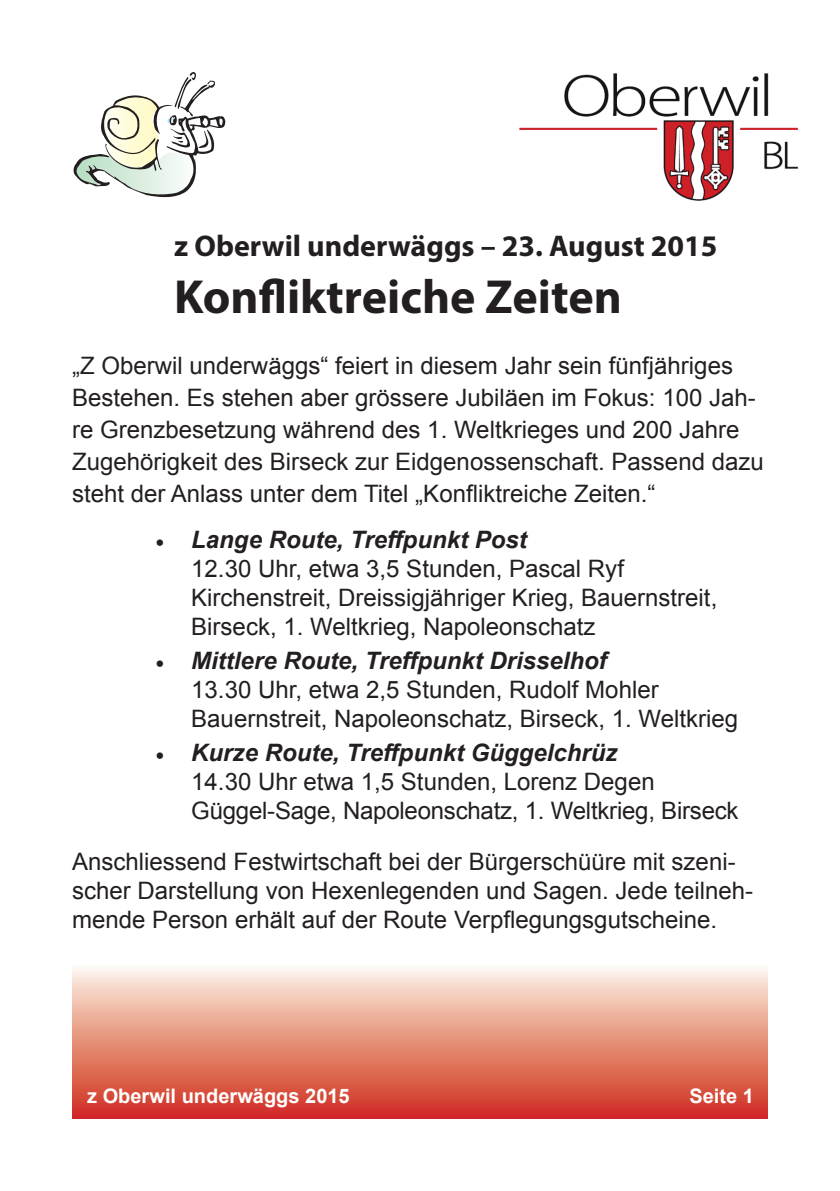
<style>
.page{position:relative;width:840px;height:1191px;background:#fff}
.page>*{position:absolute;margin:0;border:0;box-sizing:border-box;transform-origin:0 0}
.t1{font:700 48px "Myriad Pro";color:#231f20}
.t2{font:700 30px "Myriad Pro";color:#231f20}
.t3{font:24px/28.8px "Arial";color:#231f20}
.t4{font:700 20px "Arial";color:#fff}
.s1{font-family:"Minion Pro";font-weight:700;font-style:italic}
.s2{font-weight:700;font-style:italic}
</style>
<div class="page">
<svg style="left:72px;top:968px;width:695px;height:151px;background:#e58e7c"></svg>
<svg style="left:74px;top:72px;width:151px;height:126px"></svg>
<img style="left:519px;top:73px;width:280px;height:128px">
<p class="t2" style="left:174px;top:226px;width:544px">z Oberwil underwäggs – 23. August 2015</p>
<h1 class="t1" style="left:174px;top:266px;width:449px">Konfliktreiche Zeiten</h1>
<p class="t3" style="left:72px;top:350px;width:692px;line-height:32px">„Z Oberwil underwäggs“ feiert in diesem Jahr sein fünfjähriges Bestehen. Es stehen aber grössere Jubiläen im Fokus: 100 Jah&shy;re Grenzbesetzung während des 1. Weltkrieges und 200 Jahre Zugehörigkeit des Birseck zur Eidgenossenschaft. Passend dazu steht der Anlass unter dem Titel „Konfliktreiche Zeiten.“</p>
<p class="t3" style="left:191px;top:525px;width:527px;text-indent:-36px"><span class="s1">•</span> <span class="s2">Lange Route, Treffpunkt Post<br></span>12.30 Uhr, etwa 3,5 Stunden, Pascal Ryf Kirchenstreit, Dreissigjähriger Krieg, Bauernstreit, Birseck, 1. Weltkrieg, Napoleonschatz</p>
<p class="t3" style="left:191px;top:646px;width:548px;text-indent:-36px"><span class="s1">•</span> <span class="s2">Mittlere Route, Treffpunkt Drisselhof<br></span>13.30 Uhr, etwa 2,5 Stunden, Rudolf Mohler<br>Bauernstreit, Napoleonschatz, Birseck, 1. Weltkrieg</p>
<p class="t3" style="left:191px;top:738px;width:548px;text-indent:-36px"><span class="s1">•</span> <span class="s2">Kurze Route, Treffpunkt Güggelchrüz<br></span>14.30 Uhr etwa 1,5 Stunden, Lorenz Degen<br>Güggel-Sage, Napoleonschatz, 1. Weltkrieg, Birseck</p>
<p class="t3" style="left:72px;top:847px;width:682px">Anschliessend Festwirtschaft bei der Bürgerschüüre mit szeni&shy;scher Darstellung von Hexenlegenden und Sagen. Jede teilneh&shy;mende Person erhält auf der Route Verpflegungsgutscheine.</p>
<p class="t4" style="left:87px;top:1082px;width:264px">z Oberwil underwäggs 2015</p>
<p class="t4" style="left:689px;top:1082px;width:66px">Seite 1</p>
</div>
